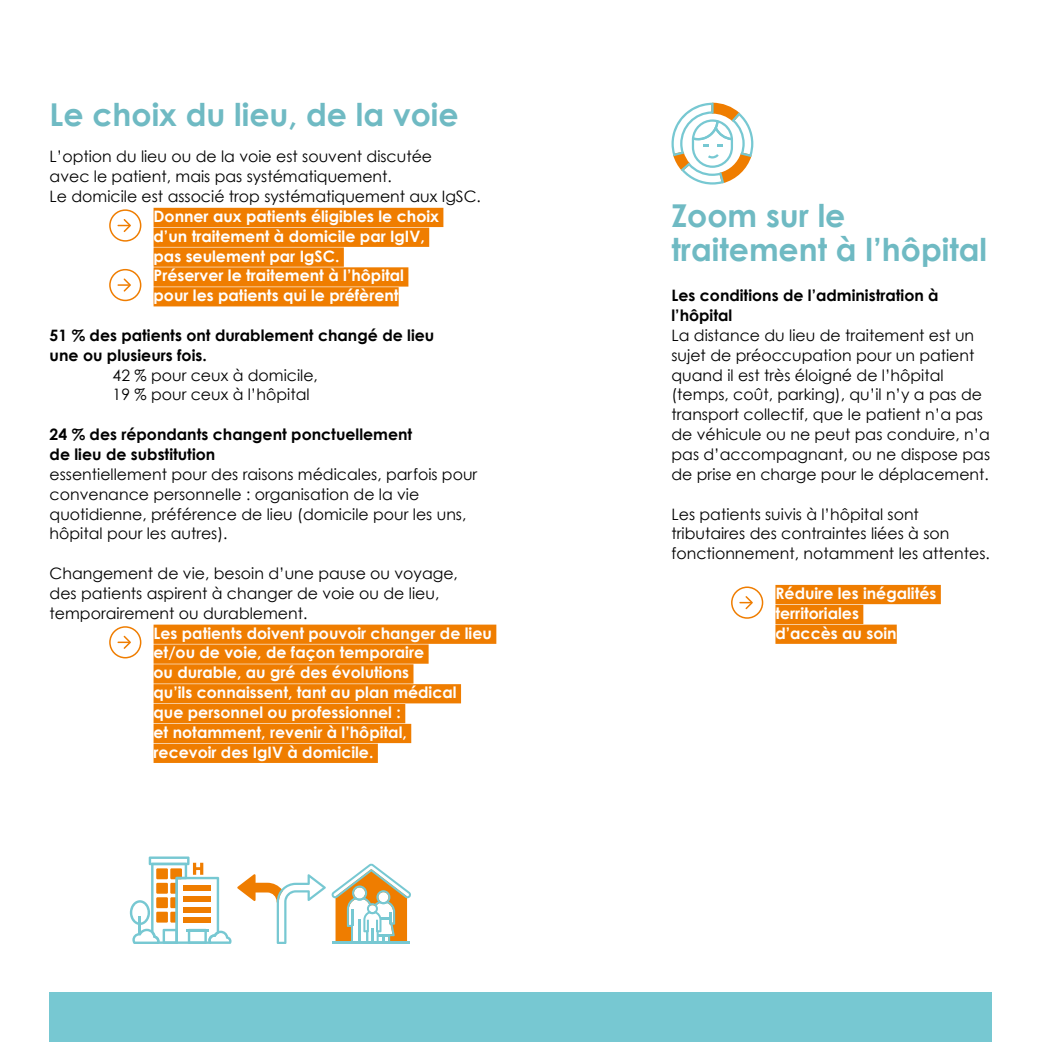
<style>
.page{position:relative;width:1042px;height:1042px;background:#fff}
.page>*{position:absolute;margin:0;border:0;box-sizing:border-box;transform-origin:0 0}
.t1{font:700 31.5px/34.1px "Century Gothic";color:#6fbac3}
.t2{font:15.75px/19.8px "Century Gothic";color:#000}
.t3{font:700 15.75px/19.8px "Century Gothic";color:#fff}
.t4{font:700 15.75px/19.8px "Century Gothic";color:#000}
</style>
<div class="page">
<div style="left:154px;top:208px;width:289px;height:19px;background:#ef7d00"></div>
<div style="left:154px;top:228px;width:275px;height:19px;background:#ef7d00"></div>
<div style="left:154px;top:247px;width:190px;height:20px;background:#ef7d00"></div>
<div style="left:154px;top:267px;width:254px;height:20px;background:#ef7d00"></div>
<div style="left:154px;top:287px;width:245px;height:19px;background:#ef7d00"></div>
<div style="left:154px;top:624px;width:342px;height:20px;background:#ef7d00"></div>
<div style="left:154px;top:644px;width:275px;height:20px;background:#ef7d00"></div>
<div style="left:154px;top:664px;width:259px;height:19px;background:#ef7d00"></div>
<div style="left:154px;top:684px;width:307px;height:19px;background:#ef7d00"></div>
<div style="left:154px;top:704px;width:251px;height:19px;background:#ef7d00"></div>
<div style="left:154px;top:724px;width:257px;height:19px;background:#ef7d00"></div>
<div style="left:154px;top:744px;width:224px;height:19px;background:#ef7d00"></div>
<svg style="left:109px;top:209px;width:32px;height:33px"></svg>
<svg style="left:109px;top:269px;width:32px;height:32px"></svg>
<svg style="left:109px;top:626px;width:32px;height:32px"></svg>
<div style="left:50px;top:992px;width:942px;height:50px;background:#77c8d2"></div>
<div style="left:775px;top:585px;width:166px;height:19px;background:#ef7d00"></div>
<div style="left:775px;top:605px;width:88px;height:19px;background:#ef7d00"></div>
<div style="left:775px;top:624px;width:122px;height:20px;background:#ef7d00"></div>
<svg style="left:731px;top:586px;width:32px;height:33px"></svg>
<svg style="left:130px;top:856px;width:101px;height:88px"></svg>
<svg style="left:237px;top:863px;width:174px;height:81px"></svg>
<svg style="left:671px;top:103px;width:82px;height:82px"></svg>
<h1 class="t1" style="left:50px;top:97px;width:410px">Le choix du lieu, de la voie</h1>
<p class="t2" style="left:50px;top:146px;width:433px">L’option du lieu ou de la voie est souvent discutée<br>avec le patient, mais pas systématiquement.<br>Le domicile est associé trop systématiquement aux IgSC.</p>
<p class="t3" style="left:154px;top:206px;width:287px">Donner aux patients éligibles le choix d’un traitement à domicile par IgIV, pas seulement par IgSC.<br>Préserver le traitement à l’hôpital pour les patients qui le préfèrent</p>
<p class="t4" style="left:50px;top:325px;width:386px">51 % des patients ont durablement changé de lieu une ou plusieurs fois.</p>
<p class="t2" style="left:113px;top:365px;width:207px">42 % pour ceux à domicile,<br>19 % pour ceux à l’hôpital</p>
<p class="t4" style="left:50px;top:424px;width:364px">24 % des répondants changent ponctuellement de lieu de substitution</p>
<p class="t2" style="left:50px;top:464px;width:429px">essentiellement pour des raisons médicales, parfois pour convenance personnelle : organisation de la vie quotidienne, préférence de lieu (domicile pour les uns, hôpital pour les autres).</p>
<p class="t2" style="left:50px;top:563px;width:410px">Changement de vie, besoin d’une pause ou voyage, des patients aspirent à changer de voie ou de lieu, temporairement ou durablement.</p>
<p class="t3" style="left:154px;top:622px;width:340px">Les patients doivent pouvoir changer de lieu et/ou de voie, de façon temporaire<br>ou durable, au gré des évolutions<br>qu’ils connaissent, tant au plan médical<br>que personnel ou professionnel :<br>et notamment, revenir à l’hôpital,<br>recevoir des IgIV à domicile.</p>
<h1 class="t1" style="left:671px;top:198px;width:317px">Zoom sur le traitement à l’hôpital</h1>
<p class="t4" style="left:671px;top:285px;width:269px">Les conditions de l’administration à l’hôpital</p>
<p class="t2" style="left:671px;top:325px;width:320px">La distance du lieu de traitement est un sujet de préoccupation pour un patient quand il est très éloigné de l’hôpital (temps, coût, parking), qu’il n’y a pas de transport collectif, que le patient n’a pas de véhicule ou ne peut pas conduire, n’a pas d’accompagnant, ou ne dispose pas de prise en charge pour le déplacement.</p>
<p class="t2" style="left:671px;top:504px;width:320px">Les patients suivis à l’hôpital sont tributaires des contraintes liées à son fonctionnement, notamment les attentes.</p>
<p class="t3" style="left:775px;top:583px;width:162px">Réduire les inégalités territoriales<br>d’accès au soin</p>
</div>
